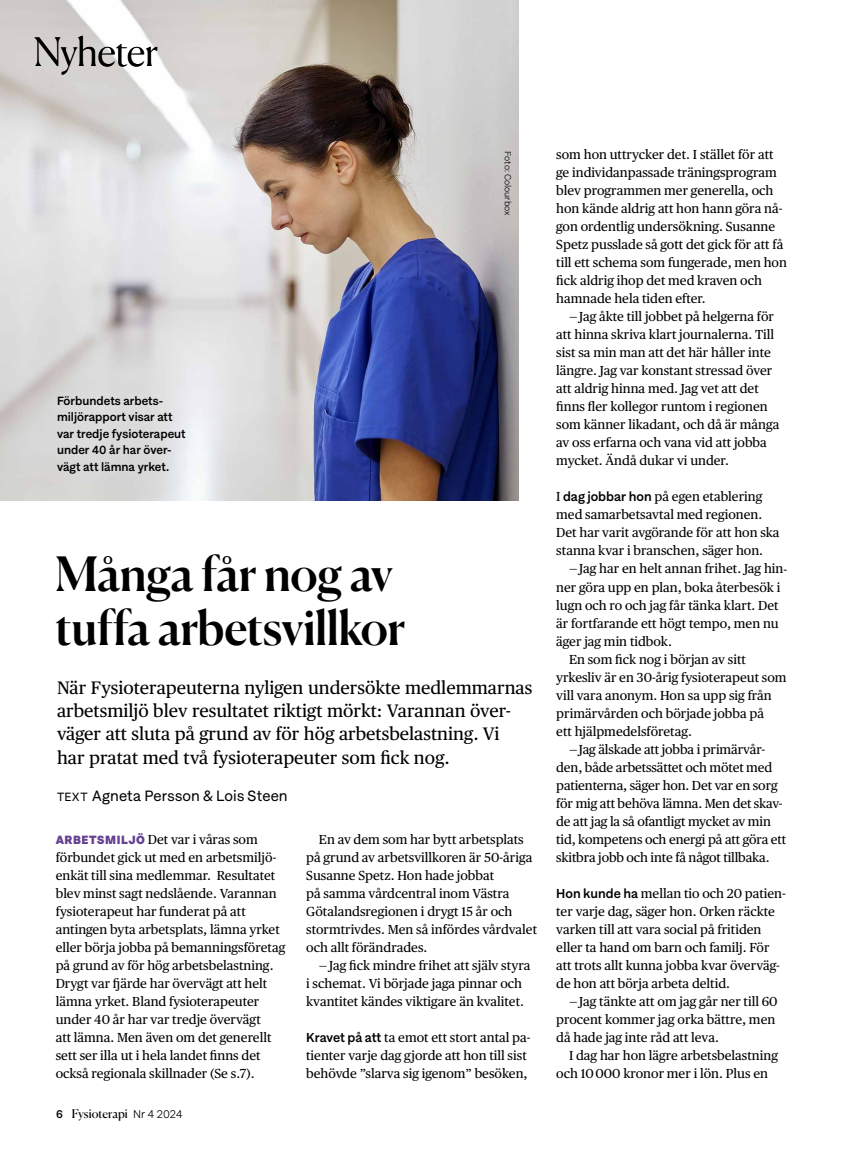
<style>
.page{position:relative;width:851px;height:1149px;background:#fff}
.page>*{position:absolute;margin:0;border:0;box-sizing:border-box;transform-origin:0 0}
.t1{font:500 47.25px/54px "Canela";letter-spacing:-.015em;color:#000}
.t2{font:300 39px "Canela";letter-spacing:-.015em;color:#000}
.t3{font:18px/23.2px "Publico Text";color:#000}
.t4{font:15px "Solanel";letter-spacing:.01em;color:#000}
.t5{font:13.05px/18px "Publico Text";color:#000}
.t6{font:500 12px/16.5px "Solanel";color:#000}
.t7{font:12px "Canela";color:#000}
.t8{font:300 9px "Solanel";color:#000}
.s1{font-size:12px}
.s2{font-family:"Solanel";font-weight:900;font-size:12px;color:#674293}
.s3{font-family:"Solanel";font-weight:500}
.s4{font-family:"Solanel";font-weight:500;font-size:11.4px}
.s5{font-family:"Solanel";font-weight:300;font-size:11.4px}
</style>
<div class="page">
<img style="left:0;top:0;width:518px;height:500px">
<h2 class="t2" style="left:34px;top:22px;width:125px">Nyheter</h2>
<p class="t6" style="left:57px;top:391px;width:130px">Förbundets arbets&shy;miljörapport visar att var tredje fysioterapeut under 40 år har över&shy;vägt att lämna yrket.</p>
<p class="t8" style="left:514px;top:151px;width:66px;rotate:90deg">Foto: Colourbox</p>
<h1 class="t1" style="left:55px;top:543px;width:351px">Många får nog av tuffa arbetsvillkor</h1>
<h3 class="t3" style="left:57px;top:674px;width:477px">När Fysioterapeuterna nyligen undersökte medlemmarnas arbetsmiljö blev resultatet riktigt mörkt: Varannan över&shy;väger att sluta på grund av för hög arbetsbelastning. Vi<br>har pratat med två fysioterapeuter som fick nog.</h3>
<p class="t4" style="left:57px;top:785px;width:232px"><span class="s1">TEXT</span> Agneta Persson &amp; Lois Steen</p>
<p class="t5" style="left:56px;top:829px;width:231px"><span class="s2">ARBETSMILJÖ</span> Det var i våras som förbundet gick ut med en arbetsmiljö&shy;enkät till sina medlemmar. Resultatet blev minst sagt nedslående. Varannan fysioterapeut har funderat på att antingen byta arbetsplats, lämna yrket eller börja jobba på bemanningsföretag på grund av för hög arbetsbelastning.<br>Drygt var fjärde har övervägt att helt lämna yrket. Bland fysioterapeuter under 40 år har var tredje övervägt<br>att lämna. Men även om det generellt sett ser illa ut i hela landet finns det också regionala skillnader (Se s.7).</p>
<p class="t5" style="left:306px;top:829px;width:232px;text-indent:13px">En av dem som har bytt arbetsplats på grund av arbetsvillkoren är 50-åriga Susanne Spetz. Hon hade jobbat<br>på samma vårdcentral inom Västra Götalandsregionen i drygt 15 år och stormtrivdes. Men så infördes vårdvalet och allt förändrades.</p>
<p class="t5" style="left:306px;top:955px;width:226px;text-indent:13px">— Jag fick mindre frihet att själv styra i schemat. Vi började jaga pinnar och kvantitet kändes viktigare än kvalitet.</p>
<p class="t5" style="left:306px;top:1027px;width:226px"><span class="s3">Kravet på att</span> ta emot ett stort antal pa&shy;tienter varje dag gjorde att hon till sist behövde ”slarva sig igenom” besöken,</p>
<p class="t7" style="left:56px;top:1104px;width:128px"><span class="s4">6</span> Fysioterapi <span class="s5">Nr 4 2024</span></p>
<p class="t5" style="left:556px;top:145px;width:232px">som hon uttrycker det. I stället för att ge individanpassade träningsprogram blev programmen mer generella, och hon kände aldrig att hon hann göra nå&shy;gon ordentlig undersökning. Susanne Spetz pusslade så gott det gick för att få till ett schema som fungerade, men hon fick aldrig ihop det med kraven och hamnade hela tiden efter.</p>
<p class="t5" style="left:556px;top:307px;width:224px;text-indent:13px">— Jag åkte till jobbet på helgerna för att hinna skriva klart journalerna. Till sist sa min man att det här håller inte längre. Jag var konstant stressad över att aldrig hinna med. Jag vet att det finns fler kollegor runtom i regionen som känner likadant, och då är många av oss erfarna och vana vid att jobba mycket. Ändå dukar vi under.</p>
<p class="t5" style="left:556px;top:487px;width:225px">I <span class="s3">dag jobbar hon</span> på egen etablering med samarbetsavtal med regionen.<br>Det har varit avgörande för att hon ska stanna kvar i branschen, säger hon.</p>
<p class="t5" style="left:569px;top:559px;width:219px">— Jag har en helt annan frihet. Jag hin-</p>
<p class="t5" style="left:556px;top:577px;width:226px">ner göra upp en plan, boka återbesök i</p>
<p class="t5" style="left:556px;top:595px;width:224px">lugn och ro och jag får tänka klart. Det</p>
<p class="t5" style="left:556px;top:613px;width:224px">är fortfarande ett högt tempo, men nu</p>
<p class="t5" style="left:556px;top:631px;width:117px">äger jag min tidbok.</p>
<p class="t5" style="left:569px;top:649px;width:178px">En som fick nog i början av sitt</p>
<p class="t5" style="left:556px;top:667px;width:232px">yrkesliv är en 30-årig fysioterapeut som</p>
<p class="t5" style="left:556px;top:685px;width:217px">vill vara anonym. Hon sa upp sig från</p>
<p class="t5" style="left:556px;top:703px;width:209px">primärvården och började jobba på</p>
<p class="t5" style="left:556px;top:721px;width:137px">ett hjälpmedelsföretag.</p>
<p class="t5" style="left:556px;top:739px;width:231px;text-indent:13px">— Jag älskade att jobba i primärvår&shy;den, både arbetssättet och mötet med patienterna, säger hon. Det var en sorg för mig att behöva lämna. Men det skav&shy;de att jag la så ofantligt mycket av min tid, kompetens och energi på att göra ett skitbra jobb och inte få något tillbaka.</p>
<p class="t5" style="left:556px;top:883px;width:231px"><span class="s3">Hon kunde ha</span> mellan tio och 20 patien&shy;ter varje dag, säger hon. Orken räckte varken till att vara social på fritiden eller ta hand om barn och familj. För att trots allt kunna jobba kvar överväg&shy;de hon att börja arbeta deltid.</p>
<p class="t5" style="left:556px;top:991px;width:223px;text-indent:13px">— Jag tänkte att om jag går ner till 60 procent kommer jag orka bättre, men då hade jag inte råd att leva.</p>
<p class="t5" style="left:556px;top:1045px;width:223px;text-indent:13px">I dag har hon lägre arbetsbelastning och 10 000 kronor mer i lön. Plus en</p>
</div>
